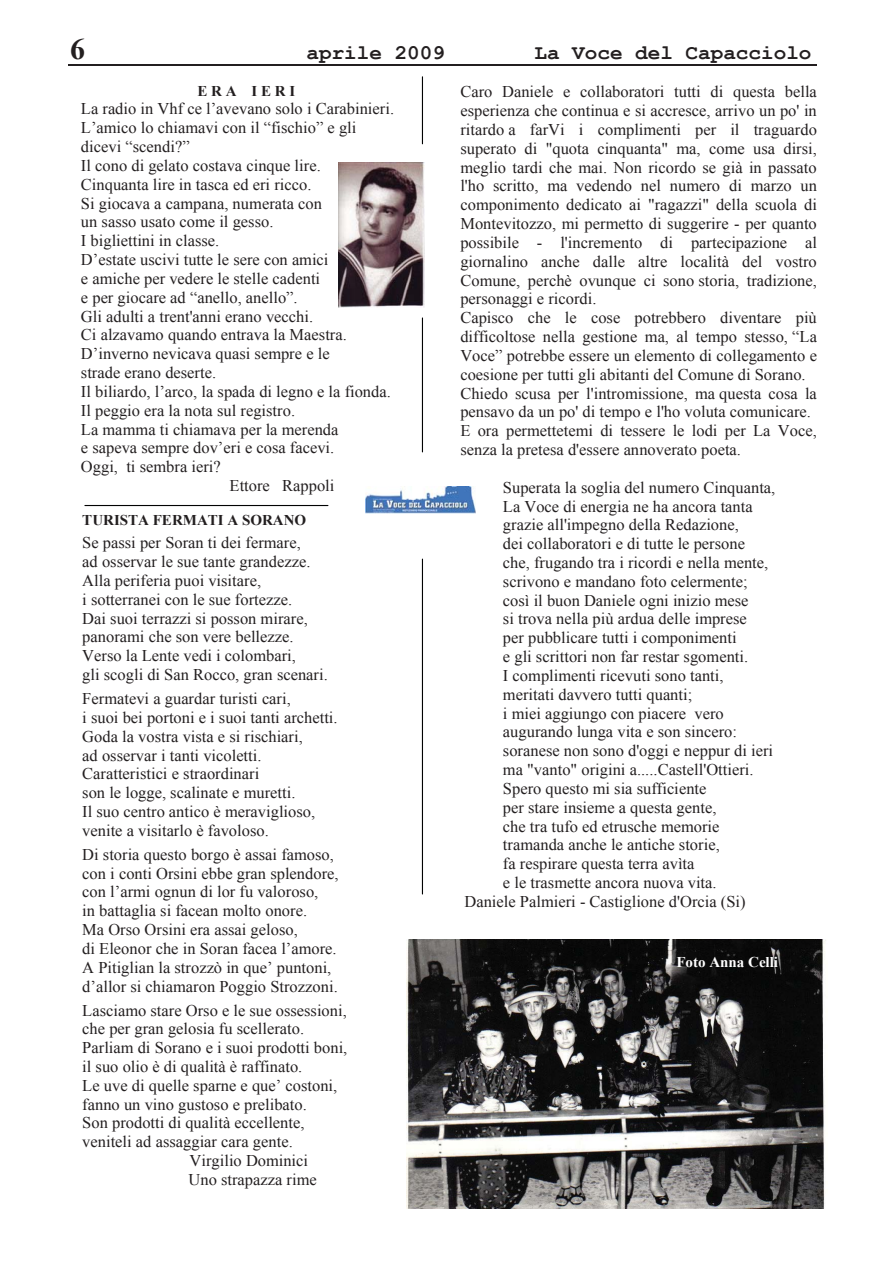
<style>
.page{position:relative;width:893px;height:1263px;background:#fff}
.page>*{position:absolute;margin:0;border:0;box-sizing:border-box;transform-origin:0 0}
.t1{font:700 29.7px "Times New Roman";color:#231f20}
.t2{font:700 20.85px "Courier New";color:#231f20}
.t3{font:16.35px/18.9px "Times New Roman";color:#231f20}
.t4{font:700 14.85px "Times New Roman";color:#231f20}
.t5{font:700 14.85px "Times New Roman";color:#fff}
</style>
<div class="page">
<hr style="left:68px;top:65px;width:749px;height:1px;background:#231f20">
<img style="left:406px;top:940px;width:420px;height:268px">
<hr style="left:85px;top:505px;width:243px;height:1px;background:#010202">
<hr style="left:422px;top:559px;width:1px;height:335px;background:#010202">
<img style="left:339px;top:163px;width:85px;height:145px">
<hr style="left:422px;top:318px;width:1px;height:134px;background:#010202">
<hr style="left:422px;top:77px;width:1px;height:67px;background:#010202">
<img style="left:366px;top:487px;width:110px;height:27px">
<h1 class="t1" style="left:70px;top:32px;width:16px">6</h1>
<p class="t2" style="left:306px;top:41px;width:140px">aprile 2009</p>
<p class="t2" style="left:534px;top:41px;width:279px">La Voce del Capacciolo</p>
<p class="t4" style="left:197px;top:83px;width:99px">E R A I E R I</p>
<p class="t3" style="left:81px;top:99px;width:315px">La radio in Vhf ce l’avevano solo i Carabinieri.</p>
<p class="t3" style="left:81px;top:118px;width:277px">L’amico lo chiamavi con il “fischio” e gli</p>
<p class="t3" style="left:81px;top:137px;width:110px">dicevi “scendi?”</p>
<p class="t3" style="left:81px;top:156px;width:241px">Il cono di gelato costava cinque lire.</p>
<p class="t3" style="left:81px;top:175px;width:232px">Cinquanta lire in tasca ed eri ricco.</p>
<p class="t3" style="left:81px;top:194px;width:243px">Si giocava a campana, numerata con</p>
<p class="t3" style="left:81px;top:212px;width:194px">un sasso usato come il gesso.</p>
<p class="t3" style="left:81px;top:231px;width:140px">I bigliettini in classe.</p>
<p class="t3" style="left:81px;top:250px;width:249px">D’estate uscivi tutte le sere con amici</p>
<p class="t3" style="left:81px;top:269px;width:241px">e amiche per vedere le stelle cadenti</p>
<p class="t3" style="left:81px;top:288px;width:218px">e per giocare ad “anello, anello”.</p>
<p class="t3" style="left:81px;top:307px;width:234px">Gli adulti a trent'anni erano vecchi.</p>
<p class="t3" style="left:81px;top:325px;width:267px">Ci alzavamo quando entrava la Maestra.</p>
<p class="t3" style="left:81px;top:344px;width:250px">D’inverno nevicava quasi sempre e le</p>
<p class="t3" style="left:81px;top:363px;width:137px">strade erano deserte.</p>
<p class="t3" style="left:81px;top:382px;width:311px">Il biliardo, l’arco, la spada di legno e la fionda.</p>
<p class="t3" style="left:81px;top:401px;width:216px">Il peggio era la nota sul registro.</p>
<p class="t3" style="left:81px;top:420px;width:259px">La mamma ti chiamava per la merenda</p>
<p class="t3" style="left:81px;top:438px;width:255px">e sapeva sempre dov’eri e cosa facevi.</p>
<p class="t3" style="left:81px;top:457px;width:141px">Oggi, ti sembra ieri?</p>
<p class="t3" style="left:230px;top:476px;width:106px">Ettore Rappoli</p>
<p class="t3" style="left:460px;top:82px;width:358px">Caro Daniele e collaboratori tutti di questa bella esperienza che continua e si accresce, arrivo un po' in ritardo a farVi i complimenti per il traguardo superato di "quota cinquanta" ma, come usa dirsi, meglio tardi che mai. Non ricordo se già in passato l'ho scritto, ma vedendo nel numero di marzo un componimento dedicato ai "ragazzi" della scuola di Montevitozzo, mi permetto di suggerire - per quanto possibile - l'incremento di partecipazione al giornalino anche dalle altre località del vostro Comune, perchè ovunque ci sono storia, tradizione, personaggi e ricordi.<br>Capisco che le cose potrebbero diventare più difficoltose nella gestione ma, al tempo stesso, “La Voce” potrebbe essere un elemento di collegamento e coesione per tutti gli abitanti del Comune di Sorano.<br>Chiedo scusa per l'intromissione, ma questa cosa la pensavo da un po' di tempo e l'ho voluta comunicare.<br>E ora permettetemi di tessere le lodi per La Voce, senza la pretesa d'essere annoverato poeta.</p>
<p class="t3" style="left:503px;top:478px;width:274px">Superata la soglia del numero Cinquanta,</p>
<p class="t3" style="left:503px;top:497px;width:251px">La Voce di energia ne ha ancora tanta</p>
<p class="t3" style="left:503px;top:515px;width:237px">grazie all'impegno della Redazione,</p>
<p class="t3" style="left:503px;top:534px;width:244px">dei collaboratori e di tutte le persone</p>
<p class="t3" style="left:503px;top:553px;width:267px">che, frugando tra i ricordi e nella mente,</p>
<p class="t3" style="left:503px;top:572px;width:246px">scrivono e mandano foto celermente;</p>
<p class="t3" style="left:503px;top:591px;width:247px">così il buon Daniele ogni inizio mese</p>
<p class="t3" style="left:503px;top:610px;width:245px">si trova nella più ardua delle imprese</p>
<p class="t3" style="left:503px;top:628px;width:235px">per pubblicare tutti i componimenti</p>
<p class="t3" style="left:503px;top:647px;width:247px">e gli scrittori non far restar sgomenti.</p>
<p class="t3" style="left:503px;top:666px;width:222px">I complimenti ricevuti sono tanti,</p>
<p class="t3" style="left:503px;top:685px;width:191px">meritati davvero tutti quanti;</p>
<p class="t3" style="left:503px;top:704px;width:222px">i miei aggiungo con piacere vero</p>
<p class="t3" style="left:503px;top:723px;width:236px">augurando lunga vita e son sincero:</p>
<p class="t3" style="left:503px;top:741px;width:272px">soranese non sono d'oggi e neppur di ieri</p>
<p class="t3" style="left:503px;top:760px;width:252px">ma "vanto" origini a.....Castell'Ottieri.</p>
<p class="t3" style="left:503px;top:779px;width:205px">Spero questo mi sia sufficiente</p>
<p class="t3" style="left:503px;top:798px;width:215px">per stare insieme a questa gente,</p>
<p class="t3" style="left:503px;top:817px;width:218px">che tra tufo ed etrusche memorie</p>
<p class="t3" style="left:503px;top:835px;width:218px">tramanda anche le antiche storie,</p>
<p class="t3" style="left:503px;top:854px;width:193px">fa respirare questa terra avìta</p>
<p class="t3" style="left:503px;top:873px;width:215px">e le trasmette ancora nuova vita.</p>
<p class="t3" style="left:464px;top:892px;width:283px">Daniele Palmieri - Castiglione d'Orcia (Si)</p>
<p class="t4" style="left:82px;top:511px;width:225px">TURISTA FERMATI A SORANO</p>
<p class="t3" style="left:82px;top:533px;width:247px">Se passi per Soran ti dei fermare,<br>ad osservar le sue tante grandezze.<br>Alla periferia puoi visitare,<br>i sotterranei con le sue fortezze.<br>Dai suoi terrazzi si posson mirare, panorami che son vere bellezze.<br>Verso la Lente vedi i colombari,<br>gli scogli di San Rocco, gran scenari.</p>
<p class="t3" style="left:82px;top:689px;width:257px">Fermatevi a guardar turisti cari,<br>i suoi bei portoni e i suoi tanti archetti.<br>Goda la vostra vista e si rischiari,<br>ad osservar i tanti vicoletti.<br>Caratteristici e straordinari<br>son le logge, scalinate e muretti.<br>Il suo centro antico è meraviglioso, venite a visitarlo è favoloso.</p>
<p class="t3" style="left:82px;top:845px;width:258px">Di storia questo borgo è assai famoso, con i conti Orsini ebbe gran splendore, con l’armi ognun di lor fu valoroso,<br>in battaglia si facean molto onore.<br>Ma Orso Orsini era assai geloso,<br>di Eleonor che in Soran facea l’amore.<br>A Pitiglian la strozzò in que’ puntoni, d’allor si chiamaron Poggio Strozzoni.</p>
<p class="t3" style="left:82px;top:1001px;width:266px">Lasciamo stare Orso e le sue ossessioni,</p>
<p class="t3" style="left:82px;top:1019px;width:223px">che per gran gelosia fu scellerato.</p>
<p class="t3" style="left:82px;top:1038px;width:267px">Parliam di Sorano e i suoi prodotti boni,</p>
<p class="t3" style="left:82px;top:1057px;width:222px">il suo olio è di qualità è raffinato.</p>
<p class="t3" style="left:82px;top:1076px;width:256px">Le uve di quelle sparne e que’ costoni,</p>
<p class="t3" style="left:82px;top:1095px;width:226px">fanno un vino gustoso e prelibato.</p>
<p class="t3" style="left:82px;top:1114px;width:224px">Son prodotti di qualità eccellente,</p>
<p class="t3" style="left:82px;top:1132px;width:212px">veniteli ad assaggiar cara gente.</p>
<p class="t3" style="left:190px;top:1151px;width:120px">Virgilio Dominici</p>
<p class="t3" style="left:188px;top:1170px;width:130px">Uno strapazza rime</p>
<p class="t5" style="left:676px;top:954px;width:103px">Foto Anna Celli</p>
</div>
